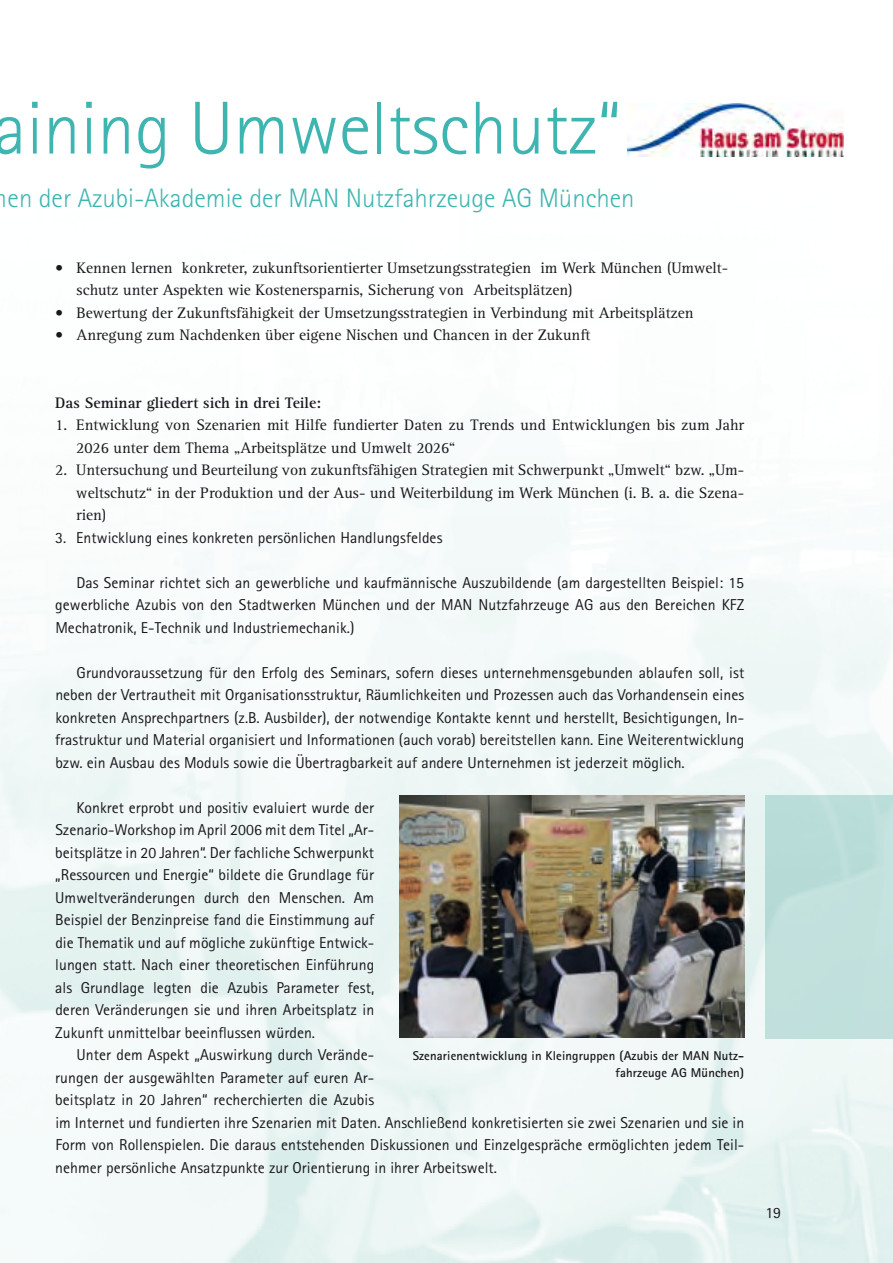
<style>
.page{position:relative;width:893px;height:1263px;background:#fff}
.page>*{position:absolute;margin:0;border:0;box-sizing:border-box;transform-origin:0 0}
.t1{font:300 75px "Rotis Sans Serif";color:#3eb5b0}
.t2{font:300 26.7px "Rotis Sans Serif";color:#3eb5b0}
.t3{font:15.75px/22.5px "Rotis Sans Serif";letter-spacing:.005em;color:#1a171c;text-align:justify}
.t4{font:15.75px/22.5px "Rotis Serif";color:#1a171c}
.t5{font:700 15.75px "Rotis Serif";color:#1a171c}
.t6{font:700 12.75px/16.5px "Rotis Sans Serif";letter-spacing:.01em;color:#1a171c;text-align:right}
</style>
<div class="page">
<img style="left:0;top:137px;width:893px;height:1126px">
<div style="left:765px;top:795px;width:128px;height:244px;background:#c0e2de"></div>
<img style="left:628px;top:104px;width:216px;height:53px">
<img style="left:400px;top:795px;width:344px;height:243px">
<h1 class="t1" style="left:-7px;top:85px;width:629px">aining Umweltschutz“</h1>
<h2 class="t2" style="left:8px;top:183px;width:628px">en der Azubi-Akademie der MAN Nutzfahrzeuge AG München</h2>
<p class="t4" style="left:77px;top:257px;width:653px;text-indent:-21px">• Kennen lernen konkreter, zukunftsorientierter Umsetzungsstrategien im Werk München (Umwelt&shy;schutz unter Aspekten wie Kostenersparnis, Sicherung von Arbeitsplätzen)</p>
<p class="t4" style="left:55px;top:302px;width:640px">• Bewertung der Zukunftsfähigkeit der Umsetzungsstrategien in Verbindung mit Arbeitsplätzen</p>
<p class="t4" style="left:55px;top:324px;width:537px">• Anregung zum Nachdenken über eigene Nischen und Chancen in der Zukunft</p>
<p class="t5" style="left:55px;top:393px;width:267px">Das Seminar gliedert sich in drei Teile:</p>
<p class="t4" style="left:76px;top:414px;width:669px;text-indent:-21px">1. Entwicklung von Szenarien mit Hilfe fundierter Daten zu Trends und Entwicklungen bis zum Jahr<br>2026 unter dem Thema „Arbeitsplätze und Umwelt 2026“</p>
<p class="t4" style="left:76px;top:459px;width:669px;text-align:justify;text-indent:-21px">2. Untersuchung und Beurteilung von zukunftsfähigen Strategien mit Schwerpunkt „Umwelt“ bzw. „Um&shy;weltschutz“ in der Produktion und der Aus- und Weiterbildung im Werk München (i. B. a. die Szena&shy;rien)</p>
<p class="t3" style="left:55px;top:526px;width:389px">3. Entwicklung eines konkreten per-sönlichen Handlungsfeldes</p>
<p class="t3" style="left:55px;top:571px;width:690px;text-indent:21px">Das Seminar richtet sich an gewerbliche und kaufmännische Auszubildende (am dargestellten Beispiel: 15 gewerbliche Azubis von den Stadtwerken München und der MAN Nutzfahrzeuge AG aus den Bereichen KFZ Mechatronik, E-Technik und Industriemechanik.)</p>
<p class="t3" style="left:55px;top:661px;width:690px;text-indent:21px">Grundvoraussetzung für den Erfolg des Seminars, sofern dieses unternehmensgebunden ablaufen soll, ist neben der Vertrautheit mit Organisationsstruktur, Räumlichkeiten und Prozessen auch das Vorhandensein eines konkreten Ansprechpartners (z.B. Ausbilder), der notwendige Kontakte kennt und herstellt, Besichtigungen, In&shy;frastruktur und Material organisiert und Informationen (auch vorab) bereitstellen kann. Eine Weiterentwicklung bzw. ein Ausbau des Moduls sowie die Übertragbarkeit auf andere Unternehmen ist jederzeit möglich.</p>
<p class="t3" style="left:55px;top:796px;width:321px;text-indent:21px">Konkret erprobt und positiv evaluiert wurde der Szenario-Workshop im April 2006 mit dem Titel „Ar&shy;beitsplätze in 20 Jahren“. Der fachliche Schwerpunkt „Ressourcen und Energie“ bildete die Grundlage für Umweltveränderungen durch den Menschen. Am Beispiel der Benzinpreise fand die Einstimmung auf die Thematik und auf mögliche zukünftige Entwick&shy;lungen statt. Nach einer theoretischen Einführung als Grundlage legten die Azubis Parameter fest, deren Veränderungen sie und ihren Arbeitsplatz in Zukunft unmittelbar beeinflussen würden.</p>
<p class="t3" style="left:55px;top:1044px;width:690px;text-align:left;text-indent:21px">Unter dem Aspekt „Auswirkung durch Verände-<br>rungen der ausgewählten Parameter auf euren Ar-<br>beitsplatz in 20 Jahren“ recherchierten die Azubis<br>im Internet und fundierten ihre Szenarien mit Daten. Anschließend konkretisierten sie zwei Szenarien und sie in Form von Rollenspielen. Die daraus entstehenden Diskussionen und Einzelgespräche ermöglichten jedem Teil&shy;nehmer persönliche Ansatzpunkte zur Orientierung in ihrer Arbeitswelt.</p>
<p class="t6" style="left:413px;top:1047px;width:333px">Szenarienentwicklung in Kleingruppen (Azubis der MAN Nutz&shy;fahrzeuge AG München)</p>
<p class="t3" style="left:765px;top:1201px;width:17px">19</p>
</div>
